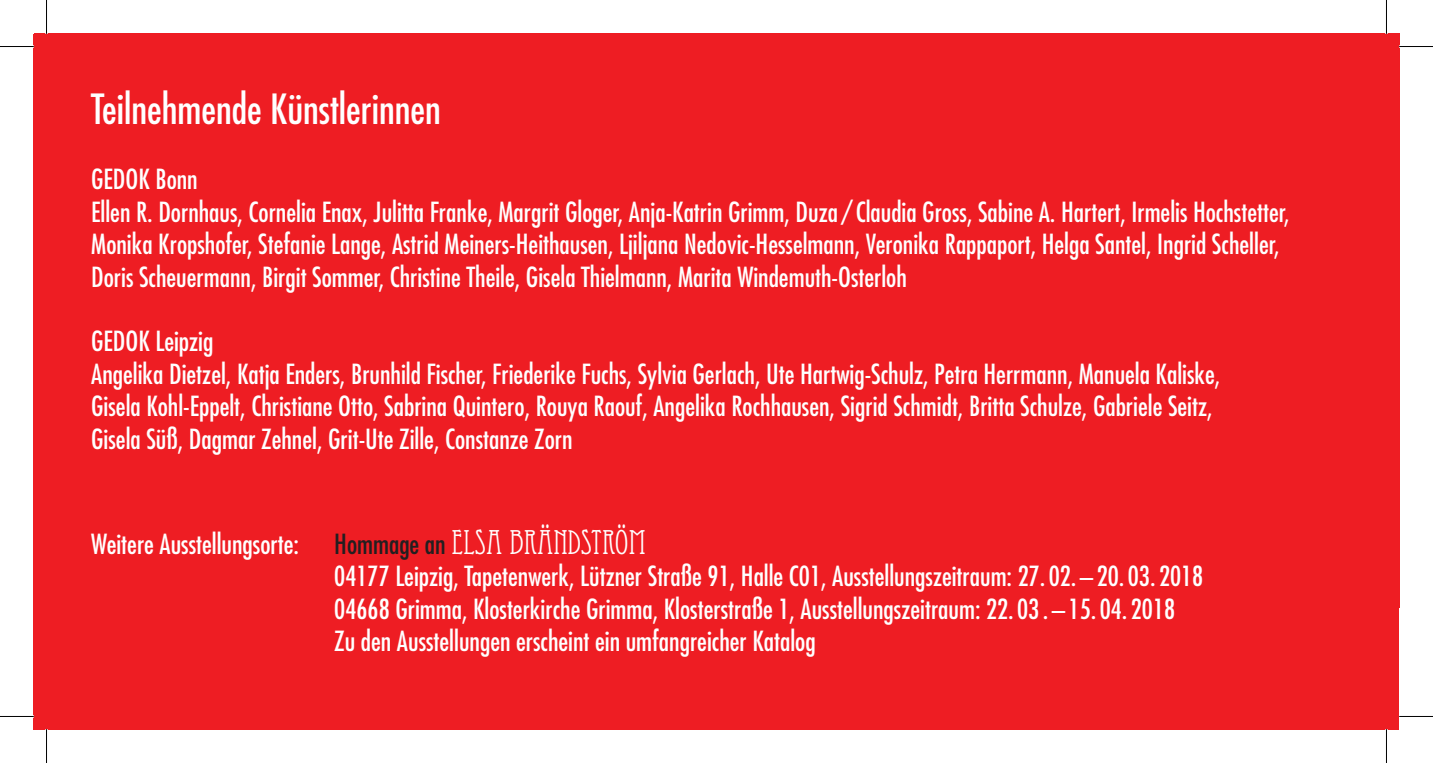
<style>
.page{position:relative;width:1433px;height:763px;background:#fff}
.page>*{position:absolute;margin:0;border:0;box-sizing:border-box;transform-origin:0 0}
.t1{font:condensed 40.5px "Futura";color:#fff}
.t2{font:33.75px "Eccentric Std";color:#fff}
.t3{font:condensed 27px/32.4px "Futura";color:#fff}
.s1{font-family:"Futura";font-stretch:condensed;font-size:27px;color:#231f20}
</style>
<div class="page">
<div style="left:34px;top:34px;width:1365px;height:695px;background:#ee1d23"></div>
<hr style="left:0;top:46px;width:34px;height:1px;background:#000">
<hr style="left:1399px;top:46px;width:33px;height:1px;background:#000">
<hr style="left:0;top:716px;width:34px;height:1px;background:#000">
<hr style="left:1399px;top:716px;width:33px;height:1px;background:#000">
<hr style="left:46px;top:0;width:1px;height:34px;background:#000">
<hr style="left:46px;top:729px;width:1px;height:34px;background:#000">
<hr style="left:1385px;top:0;width:1px;height:34px;background:#000">
<hr style="left:1385px;top:729px;width:1px;height:34px;background:#000">
<h1 class="t1" style="left:91px;top:84px;width:351px">Teilnehmende Künstlerinnen</h1>
<p class="t3" style="left:91px;top:162px;width:1199px">GEDOK Bonn<br>Ellen R. Dornhaus, Cornelia Enax, Julitta Franke, Margrit Gloger, Anja-Katrin Grimm, Duza / Claudia Gross, Sabine A. Hartert, Irmelis Hochstetter, Monika Kropshofer, Stefanie Lange, Astrid Meiners-Heithausen, Ljiljana Nedovic-Hesselmann, Veronika Rappaport, Helga Santel, Ingrid Scheller, Doris Scheuermann, Birgit Sommer, Christine Theile, Gisela Thielmann, Marita Windemuth-Osterloh</p>
<p class="t3" style="left:91px;top:324px;width:1130px">GEDOK Leipzig<br>Angelika Dietzel, Katja Enders, Brunhild Fischer, Friederike Fuchs, Sylvia Gerlach, Ute Hartwig-Schulz, Petra Herrmann, Manuela Kaliske, Gisela Kohl-Eppelt, Christiane Otto, Sabrina Quintero, Rouya Raouf, Angelika Rochhausen, Sigrid Schmidt, Britta Schulze, Gabriele Seitz, Gisela Süß, Dagmar Zehnel, Grit-Ute Zille, Constanze Zorn</p>
<p class="t3" style="left:91px;top:527px;width:209px">Weitere Ausstellungsorte:</p>
<p class="t2" style="left:334px;top:523px;width:313px"><span class="s1">Hommage an</span> ELSA BRÄNDSTRÖM</p>
<p class="t3" style="left:334px;top:559px;width:870px">04177 Leipzig, Tapetenwerk, Lützner Straße 91, Halle C01, Ausstellungszeitraum: 27. 02. –20. 03. 2018<br>04668 Grimma, Klosterkirche Grimma, Klosterstraße 1, Ausstellungszeitraum: 22. 03 . – 15. 04. 2018</p>
<p class="t3" style="left:91px;top:624px;width:65px">Z</p>
<p class="t3" style="left:345px;top:624px;width:472px">u den Ausstellungen erscheint ein umfangreicher Katalog</p>
</div>
